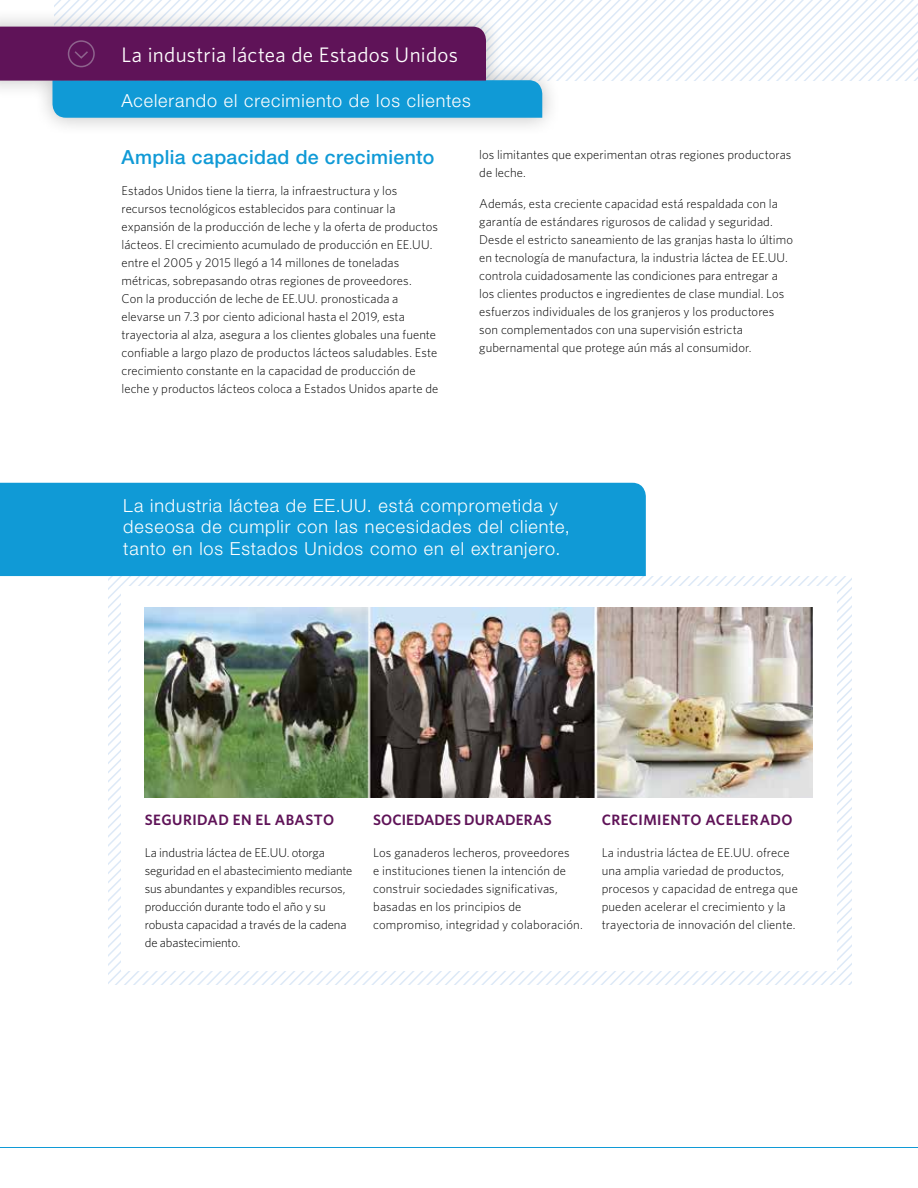
<style>
.page{position:relative;width:918px;height:1188px;background:#fff}
.page>*{position:absolute;margin:0;border:0;box-sizing:border-box;transform-origin:0 0}
.t1{font:21px "Whitney HTF";letter-spacing:.015em;color:#fff}
.Body_Copy{font:500 19.5px "Helvetica Neue LT";letter-spacing:.02em;color:#109ad6}
.Subtitle{font:300 18px/21.6px "Helvetica Neue LT";letter-spacing:.05em;color:#fff}
.Body_Copy-2{font:600 15px "Whitney HTF";letter-spacing:.025em;color:#5f1358}
.Body_Copy-3{font:600 15px "Whitney HTF";letter-spacing:.005em;color:#5f1358}
.Body_Copy-4{font:300 12.75px/18px "Whitney HTF";letter-spacing:.005em;color:#000}
</style>
<div class="page">
<hr style="left:0;top:1147px;width:918px;height:1px;background:#109ad6">
<div style="left:0;top:8px;width:561px;height:129px;background:#000;opacity:.25"></div>
<svg style="left:0;top:0;width:918px;height:118px"></svg>
<svg style="left:159px;top:576px;width:692px;height:409px"></svg>
<svg style="left:108px;top:576px;width:661px;height:365px"></svg>
<div style="left:122px;top:587px;width:715px;height:384px;background:#fff"></div>
<img style="left:144px;top:608px;width:668px;height:189px">
<div style="left:0;top:483px;width:646px;height:93px;background:#109ad6"></div>
<p class="t1" style="left:122px;top:42px;width:338px">La industria láctea de Estados Unidos</p>
<p class="Subtitle" style="left:122px;top:89px;width:351px">Acelerando el crecimiento de los clientes</p>
<p class="Body_Copy" style="left:122px;top:145px;width:314px">Amplia capacidad de crecimiento</p>
<p class="Body_Copy-4" style="left:122px;top:182px;width:318px">Estados Unidos tiene la tierra, la infraestructura y los recursos tecnológicos establecidos para continuar la expansión de la producción de leche y la oferta de productos lácteos. El crecimiento acumulado de producción en EE.UU. entre el 2005 y 2015 llegó a 14 millones de toneladas métricas, sobrepasando otras regiones de proveedores.<br>Con la producción de leche de EE.UU. pronosticada a elevarse un 7.3 por ciento adicional hasta el 2019, esta trayectoria al alza, asegura a los clientes globales una fuente confiable a largo plazo de productos lácteos saludables. Este crecimiento constante en la capacidad de producción de leche y productos lácteos coloca a Estados Unidos aparte de</p>
<p class="Body_Copy-4" style="left:479px;top:145px;width:314px">los limitantes que experimentan otras regiones productoras de leche.</p>
<p class="Body_Copy-4" style="left:479px;top:195px;width:315px">Además, esta creciente capacidad está respaldada con la garantía de estándares rigurosos de calidad y seguridad.<br>Desde el estricto saneamiento de las granjas hasta lo último en tecnología de manufactura, la industria láctea de EE.UU. controla cuidadosamente las condiciones para entregar a los clientes productos e ingredientes de clase mundial. Los esfuerzos individuales de los granjeros y los productores son complementados con una supervisión estricta gubernamental que protege aún más al consumidor.</p>
<p class="Subtitle" style="left:123px;top:494px;width:448px">La industria láctea de EE.UU. está comprometida y deseosa de cumplir con las necesidades del cliente, tanto en los Estados Unidos como en el extranjero.</p>
<p class="Body_Copy-2" style="left:145px;top:811px;width:191px">SEGURIDAD EN EL ABASTO</p>
<p class="Body_Copy-4" style="left:145px;top:843px;width:209px">La industria láctea de EE.UU. otorga seguridad en el abastecimiento mediante sus abundantes y expandibles recursos, producción durante todo el año y su robusta capacidad a través de la cadena de abastecimiento.</p>
<p class="Body_Copy-3" style="left:373px;top:811px;width:180px">SOCIEDADES DURADERAS</p>
<p class="Body_Copy-4" style="left:373px;top:843px;width:211px">Los ganaderos lecheros, proveedores<br>e instituciones tienen la intención de construir sociedades significativas, basadas en los principios de compromiso, integridad y colaboración.</p>
<p class="Body_Copy-2" style="left:602px;top:811px;width:192px">CRECIMIENTO ACELERADO</p>
<p class="Body_Copy-4" style="left:602px;top:843px;width:198px">La industria láctea de EE.UU. ofrece una amplia variedad de productos, procesos y capacidad de entrega que pueden acelerar el crecimiento y la trayectoria de innovación del cliente.</p>
</div>
